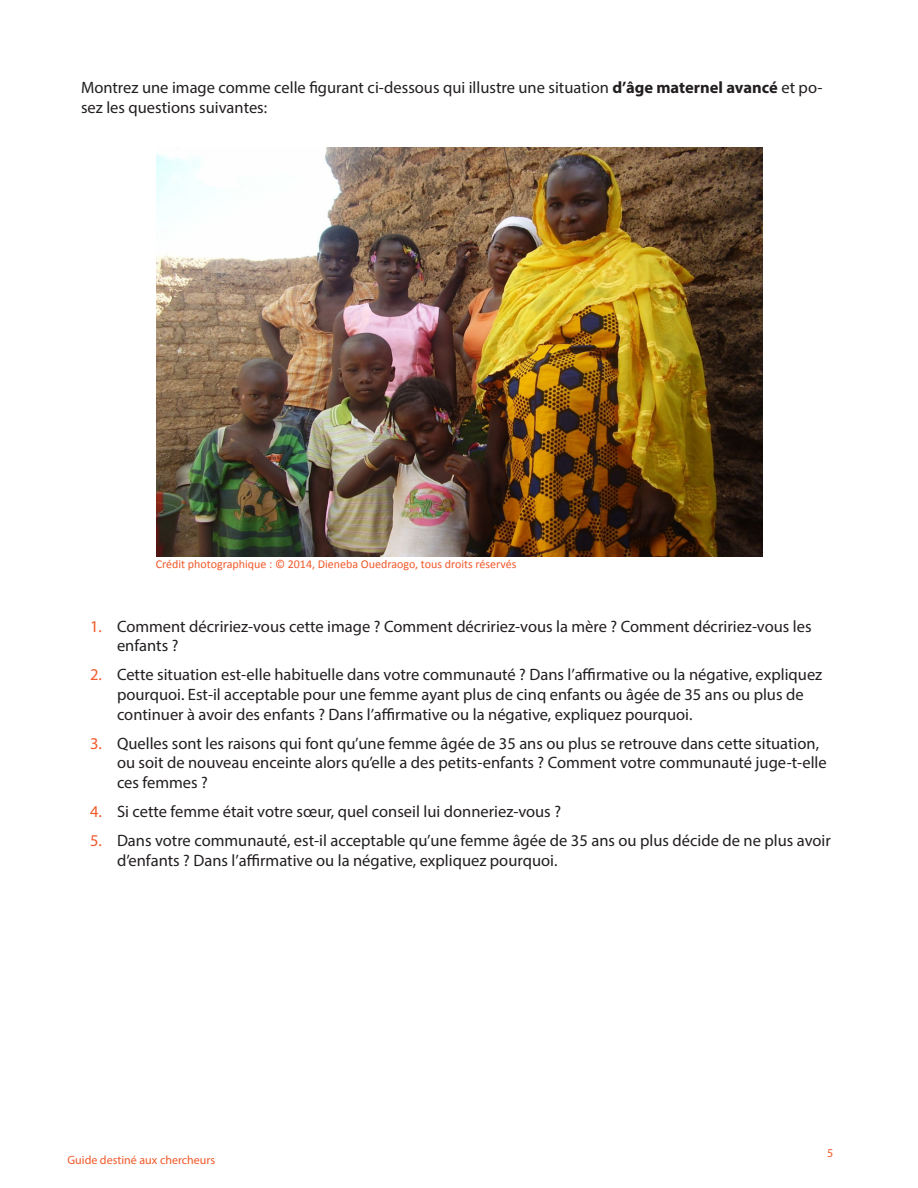
<style>
.page{position:relative;width:918px;height:1188px;background:#fff}
.page>*{position:absolute;margin:0;border:0;box-sizing:border-box;transform-origin:0 0}
.t1{font:16.5px/19.8px "Myriad Pro";color:#231f20}
.t2{font:12px "Calibri";color:#f1592a}
.t3{font:12px "Myriad Pro";color:#f1592a}
.s1{font-weight:700}
.s2{color:#f1592a}
</style>
<div class="page">
<img style="left:156px;top:148px;width:606px;height:408px">
<p class="t1" style="left:81px;top:78px;width:743px">Montrez une image comme celle figurant ci-dessous qui illustre une situation <span class="s1">d’âge maternel avancé</span> et po&shy;sez les questions suivantes:</p>
<p class="t2" style="left:156px;top:556px;width:362px">Crédit photographique : © 2014, Dieneba Ouedraogo, tous droits réservés</p>
<p class="t1" style="left:117px;top:616px;width:696px;text-indent:-27px"><span class="s2">1.</span> Comment décririez-vous cette image ? Comment décririez-vous la mère ? Comment décririez-vous les enfants ?</p>
<p class="t1" style="left:117px;top:664px;width:707px;text-indent:-27px"><span class="s2">2.</span> Cette situation est-elle habituelle dans votre communauté ? Dans l’affirmative ou la négative, expliquez pourquoi. Est-il acceptable pour une femme ayant plus de cinq enfants ou âgée de 35 ans ou plus de continuer à avoir des enfants ? Dans l’affirmative ou la négative, expliquez pourquoi.</p>
<p class="t1" style="left:117px;top:733px;width:711px;text-indent:-27px"><span class="s2">3.</span> Quelles sont les raisons qui font qu’une femme âgée de 35 ans ou plus se retrouve dans cette situation, ou soit de nouveau enceinte alors qu’elle a des petits-enfants ? Comment votre communauté juge-t-elle ces femmes ?</p>
<p class="t1" style="left:90px;top:801px;width:473px"><span class="s2">4.</span> Si cette femme était votre sœur, quel conseil lui donneriez-vous ?</p>
<p class="t1" style="left:117px;top:830px;width:715px;text-indent:-27px"><span class="s2">5.</span> Dans votre communauté, est-il acceptable qu’une femme âgée de 35 ans ou plus décide de ne plus avoir d’enfants ? Dans l’affirmative ou la négative, expliquez pourquoi.</p>
<p class="t3" style="left:68px;top:1152px;width:149px">Guide destiné aux chercheurs</p>
<p class="t3" style="left:827px;top:1145px;width:8px">5</p>
</div>
